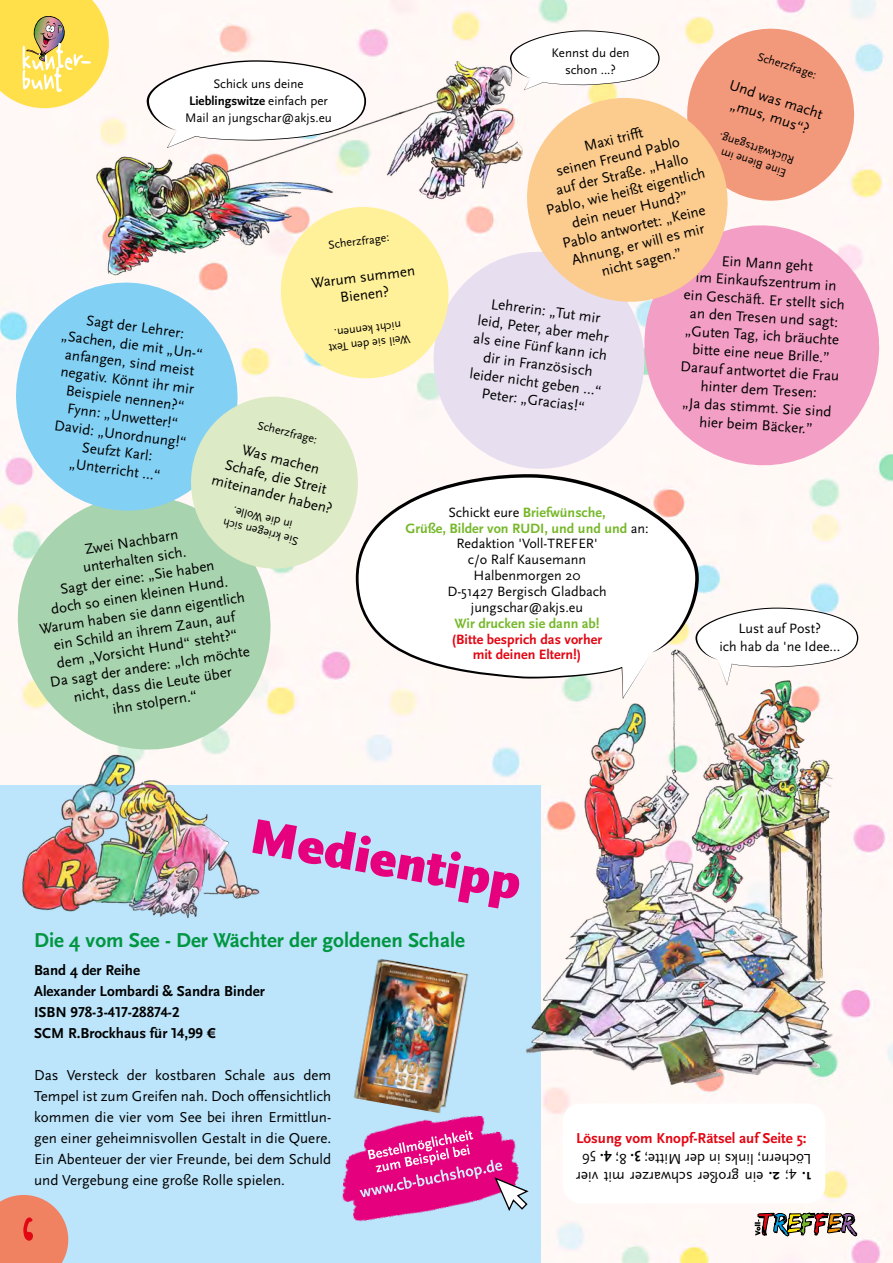
<style>
.page{position:relative;width:893px;height:1263px;background:#fff}
.page>*{position:absolute;margin:0;border:0;box-sizing:border-box;transform-origin:0 0}
.t1{font:103.5px "Handschrift";color:#e30613}
.t2{font:900 51.45px "Scala Sans OT";color:#e6007d}
.t3{font:51px "Druckschrift";letter-spacing:-.08em;color:#fff}
.t4{font:700 21px "Scala Sans OT";color:#009641}
.t5{font:15px/18px "Scala Sans OT";color:#000;text-align:center}
.t6{font:700 15px/21px "Scala Sans OT";color:#000}
.t7{font:700 15px "Scala Sans OT";color:#e30613}
.t8{font:14.1px/15.9px "Scala Sans OT";color:#000;text-align:center}
.t9{font:700 14.1px/15.9px "Scala Sans OT";color:#e30613;text-align:center}
.t10{font:700 14.1px "Scala Sans OT";color:#76b82a}
.t11{font:12.9px/17px "Scala Sans OT";color:#000;text-align:center}
.t12{font:12px/14.4px "Scala Sans OT";color:#000;text-align:center}
.s1{font-weight:700}
.s2{font-weight:700;color:#76b82a}
</style>
<div class="page">
<img style="left:0;top:0;width:893px;height:1263px">
<img style="left:68px;top:61px;width:448px;height:207px">
<svg style="left:510px;top:30px;width:150px;height:60px"></svg>
<svg style="left:147px;top:60px;width:219px;height:88px"></svg>
<svg style="left:699px;top:608px;width:159px;height:77px"></svg>
<div style="left:0;top:785px;width:540px;height:478px;background:#bce4fa"></div>
<svg style="left:2px;top:525px;width:285px;height:241px;fill:#a8d3af"></svg>
<img style="left:514px;top:633px;width:327px;height:470px">
<svg style="left:460px;top:238px;width:168px;height:236px;fill:#e7dff0"></svg>
<svg style="left:0;top:0;width:109px;height:108px;background:#f5da61"></svg>
<svg style="left:628px;top:209px;width:265px;height:273px;fill:#f39fc5"></svg>
<svg style="left:678px;top:19px;width:185px;height:191px"></svg>
<svg style="left:356px;top:474px;width:343px;height:225px"></svg>
<svg style="left:516px;top:86px;width:223px;height:228px;background:#f9cba6"></svg>
<svg style="left:1px;top:268px;width:181px;height:257px;fill:#83d0f5"></svg>
<svg style="left:182px;top:195px;width:278px;height:383px"></svg>
<svg style="left:0;top:1195px;width:68px;height:68px;background:#ea8c72"></svg>
<svg style="left:755px;top:1212px;width:102px;height:24px"></svg>
<img style="left:16px;top:754px;width:246px;height:164px">
<img style="left:342px;top:1102px;width:205px;height:132px">
<svg style="left:359px;top:1130px;width:171px;height:83px;background:#dd449f"></svg>
<img style="left:342px;top:958px;width:151px;height:160px">
<div style="left:563px;top:1103px;width:262px;height:100px;background:#fff;border-radius:18px"></div>
<h3 class="t3" style="left:20px;top:39px;width:67px">kunter</h3>
<h3 class="t3" style="left:20px;top:59px;width:46px">bunt</h3>
<p class="t11" style="left:551px;top:45px;width:79px">Kennst du den schon ...?</p>
<p class="t12" style="left:760px;top:49px;width:63px;rotate:18deg">Scherzfrage:</p>
<p class="t11" style="left:185px;top:75px;width:148px">Schick uns deine<br><span class="s1">Lieblingswitze</span> einfach per<br>Mail an jungschar@akjs.eu</p>
<p class="t5" style="left:733px;top:76px;width:99px;rotate:18deg">Und was macht „mus, mus“?</p>
<p class="t12" style="left:787px;top:181px;width:80px;text-align:left;rotate:-162deg">Eine Biene im<br>Rückwärtsgang.</p>
<p class="t5" style="left:531px;top:151px;width:164px;rotate:-14deg">Maxi triff t<br>seinen Freund Pablo<br>auf der Straße. „Hallo<br>Pablo, wie heißt eigentlich dein neuer Hund?”<br>Pablo antwortet: „Keine<br>Ahnung, er will es mir nicht sagen.”</p>
<p class="t12" style="left:328px;top:238px;width:63px;rotate:-7deg">Scherzfrage:</p>
<p class="t5" style="left:687px;top:249px;width:163px;rotate:4deg">Ein Mann geht<br>im Einkaufszentrum in ein Geschäft. Er stellt sich an den Tresen und sagt: „Guten Tag, ich bräuchte bitte eine neue Brille.”<br>Darauf antwortet die Frau hinter dem Tresen:<br>„Ja das stimmt. Sie sind hier beim Bäcker.”</p>
<p class="t5" style="left:311px;top:274px;width:106px;rotate:-7deg">Warum summen<br>Bienen?</p>
<p class="t12" style="left:411px;top:346px;width:84px;rotate:173deg">Weil sie den Text nicht kennen.</p>
<p class="t5" style="left:480px;top:293px;width:136px;rotate:8deg">Lehrerin: „Tut mir leid, Peter, aber mehr als eine Fünf kann ich dir in Französisch leider nicht geben …“<br>Peter: „Gracias!“</p>
<p class="t5" style="left:65px;top:308px;width:144px;rotate:8deg">Sagt der Lehrer: „Sachen, die mit „Un-“ anfangen, sind meist negativ. Könnt ihr mir<br>Beispiele nennen?“<br>Fynn: „Unwetter!“<br>David: „Unordnung!“<br>Seufzt Karl: „Unterricht …“</p>
<p class="t12" style="left:259px;top:418px;width:63px;rotate:14deg">Scherzfrage:</p>
<p class="t5" style="left:223px;top:436px;width:125px;rotate:14deg">Was machen<br>Schafe, die Streit miteinander haben?</p>
<p class="t8" style="left:405px;top:504px;width:245px">Schickt eure <span class="s2">Briefwünsche,<br>Grüße, Bilder von RUDI, und und und</span> an:<br>Redaktion 'Voll-TREFER'<br>c/o Ralf Kausemann<br>Halbenmorgen 20<br>D-51427 Bergisch Gladbach jungschar@akjs.eu</p>
<p class="t10" style="left:454px;top:615px;width:147px">Wir drucken sie dann ab!</p>
<p class="t9" style="left:452px;top:631px;width:152px">(Bitte besprich das vorher mit deinen Eltern!)</p>
<p class="t12" style="left:297px;top:548px;width:79px;rotate:-166deg">Sie kriegen sich in die Wolle.</p>
<p class="t5" style="left:27px;top:549px;width:209px;rotate:-9deg">Zwei Nachbarn<br>unterhalten sich.<br>Sagt der eine: „Sie haben<br>doch so einen kleinen Hund.<br>Warum haben sie dann eigentlich ein Schild an ihrem Zaun, auf dem „Vorsicht Hund“ steht?“<br>Da sagt der andere: „Ich möchte nicht, dass die Leute über<br>ihn stolpern.“</p>
<p class="t8" style="left:719px;top:619px;width:122px;line-height:18.5px">Lust auf Post?<br>ich hab da 'ne Idee...</p>
<h2 class="t2" style="left:256px;top:806px;width:275px;rotate:10deg">Medientipp</h2>
<h3 class="t4" style="left:34px;top:928px;width:432px">Die 4 vom See - Der Wächter der goldenen Schale</h3>
<p class="t6" style="left:34px;top:960px;width:232px">Band 4 der Reihe<br>Alexander Lombardi &amp; Sandra Binder<br>ISBN 978-3-417-28874-2<br>SCM R.Brockhaus für 14,99 €</p>
<p class="t5" style="left:34px;top:1065px;width:299px;line-height:21px;text-align:justify">Das Versteck der kostbaren Schale aus dem Tempel ist zum Greifen nah. Doch offensichtlich kommen die vier vom See bei ihren Ermittlun&shy;gen einer geheimnisvollen Gestalt in die Quere.<br>Ein Abenteuer der vier Freunde, bei dem Schuld und Vergebung eine große Rolle spielen.</p>
<h1 class="t1" style="left:18px;top:1189px;width:22px">6</h1>
<p class="t7" style="left:576px;top:1129px;width:232px">Lösung vom Knopf-Rätsel auf Seite 5:</p>
<p class="t5" style="left:812px;top:1185px;width:237px;text-align:left;rotate:-180deg"><span class="s1">1.</span> 4; <span class="s1">2.</span> ein großer schwarzer mit vier<br>Löchern; links in der Mitte; <span class="s1">3.</span> 8; <span class="s1">4.</span> 56</p>
</div>
